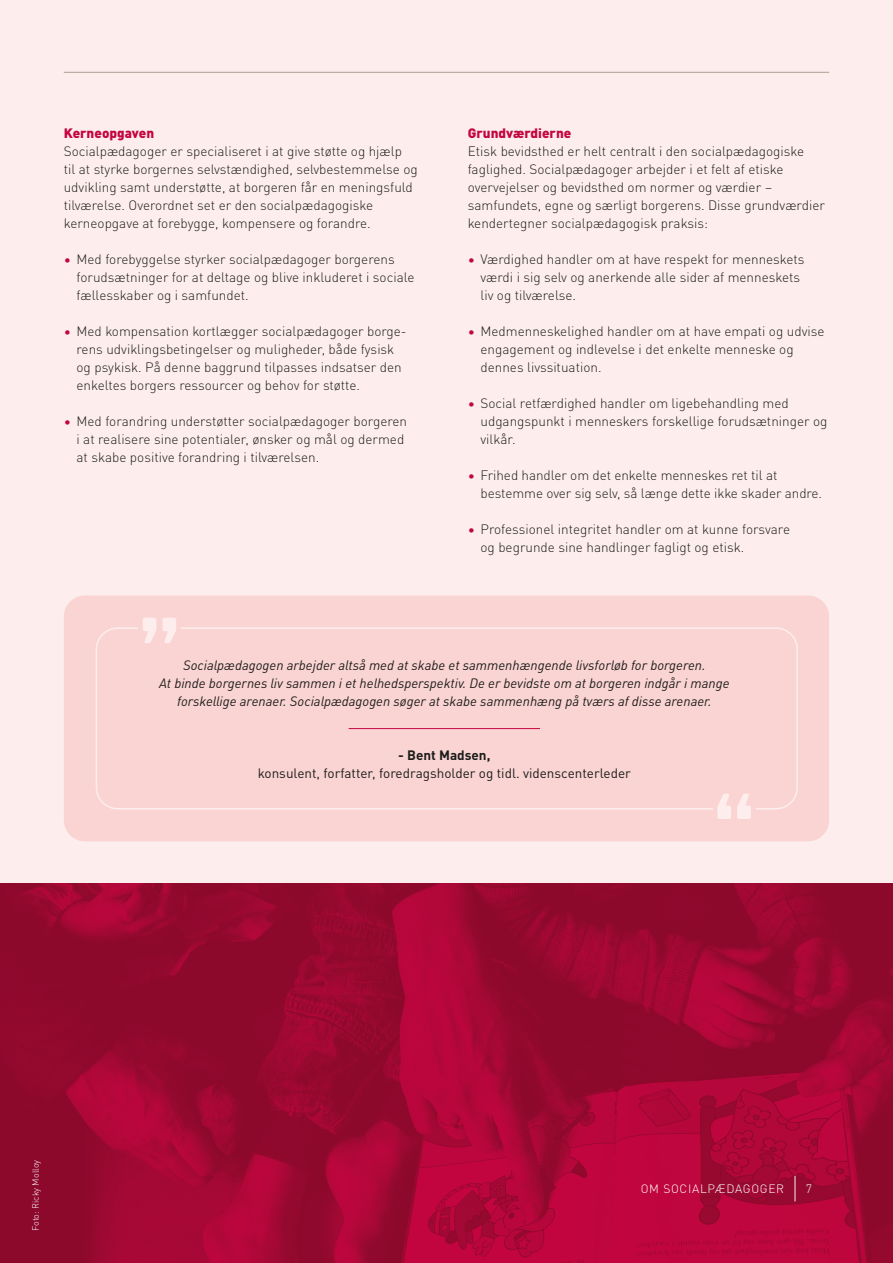
<style>
.page{position:relative;width:893px;height:1263px;background:#fff}
.page>*{position:absolute;margin:0;border:0;box-sizing:border-box;transform-origin:0 0}
.t1{font:300 13.5px/18px "DINOT";color:#1d1d1b}
.t2{font:italic 13.5px/18px "DINOT";color:#1d1d1b;text-align:center}
.t3{font:13.5px "DINOT";color:#1d1d1b}
.t4{font:900 13.5px "DINOT";color:#c40540}
.t5{font:700 13.5px "DINOT";color:#1d1d1b}
.t6{font:300 12px "DINOT";letter-spacing:.06em;color:#fff}
.t7{font:300 9px "DINOT";color:#fff}
.s1{color:#c40540}
</style>
<div class="page">
<div style="left:0;top:0;width:893px;height:890px;background:#fdeeed"></div>
<img style="left:0;top:884px;width:893px;height:379px">
<div style="left:64px;top:595px;width:765px;height:246px;background:#fad4d2;border-radius:21px"></div>
<hr style="left:349px;top:728px;width:191px;height:1px;background:#c40540">
<div style="left:96px;top:627px;width:702px;height:182px;border:2px solid #fdeeed;border-radius:21px"></div>
<div style="left:713px;top:793px;width:42px;height:26px;background:#fad4d2"></div>
<svg style="left:717px;top:794px;width:34px;height:25px"></svg>
<div style="left:138px;top:618px;width:43px;height:25px;background:#fad4d2"></div>
<svg style="left:143px;top:618px;width:33px;height:25px"></svg>
<hr style="left:64px;top:72px;width:765px;height:1px;background:#aba197">
<svg style="left:795px;top:1176px;width:1px;height:25px"></svg>
<p class="t4" style="left:64px;top:122px;width:92px">Kerneopgaven</p>
<p class="t1" style="left:64px;top:141px;width:356px">Socialpædagoger er specialiseret i at give støtte og hjælp<br>til at styrke borgernes selvstændighed, selvbestemmelse og udvikling samt understøtte, at borgeren får en meningsfuld tilværelse. Overordnet set er den socialpædagogiske kerneopgave at forebygge, kompensere og forandre.</p>
<p class="t1" style="left:77px;top:249px;width:340px;text-indent:-13px"><span class="s1">•</span> Med forebyggelse styrker socialpædagoger borgerens forudsætninger for at deltage og blive inkluderet i sociale fællesskaber og i samfundet.</p>
<p class="t1" style="left:77px;top:321px;width:332px;text-indent:-13px"><span class="s1">•</span> Med kompensation kortlægger socialpædagoger borge&shy;rens udviklingsbetingelser og muligheder, både fysisk og psykisk. På denne baggrund tilpasses indsatser den enkeltes borgers ressourcer og behov for støtte.</p>
<p class="t1" style="left:77px;top:411px;width:332px;text-indent:-13px"><span class="s1">•</span> Med forandring understøtter socialpædagoger borgeren i at realisere sine potentialer, ønsker og mål og dermed at skabe positive forandring i tilværelsen.</p>
<p class="t4" style="left:468px;top:122px;width:105px">Grundværdierne</p>
<p class="t1" style="left:468px;top:141px;width:359px">Etisk bevidsthed er helt centralt i den socialpædagogiske faglighed. Socialpædagoger arbejder i et felt af etiske overvejelser og bevidsthed om normer og værdier – samfundets, egne og særligt borgerens. Disse grundværdier kendertegner socialpædagogisk praksis:</p>
<p class="t1" style="left:480px;top:249px;width:326px;text-indent:-13px"><span class="s1">•</span> Værdighed handler om at have respekt for menneskets værdi i sig selv og anerkende alle sider af menneskets liv og tilværelse.</p>
<p class="t1" style="left:480px;top:321px;width:345px;text-indent:-13px"><span class="s1">•</span> Medmenneskelighed handler om at have empati og udvise engagement og indlevelse i det enkelte menneske og dennes livssituation.</p>
<p class="t1" style="left:480px;top:393px;width:348px;text-indent:-13px"><span class="s1">•</span> Social retfærdighed handler om ligebehandling med udgangspunkt i menneskers forskellige forudsætninger og vilkår.</p>
<p class="t1" style="left:480px;top:465px;width:343px;text-indent:-13px"><span class="s1">•</span> Frihed handler om det enkelte menneskes ret til at bestemme over sig selv, så længe dette ikke skader andre.</p>
<p class="t1" style="left:480px;top:519px;width:311px;text-indent:-13px"><span class="s1">•</span> Professionel integritet handler om at kunne forsvare og begrunde sine handlinger fagligt og etisk.</p>
<p class="t2" style="left:159px;top:655px;width:572px">Socialpædagogen arbejder altså med at skabe et sammenhængende livsforløb for borgeren.<br>At binde borgernes liv sammen i et helhedsperspektiv. De er bevidste om at borgeren indgår i mange forskellige arenaer. Socialpædagogen søger at skabe sammenhæng på tværs af disse arenaer.</p>
<p class="t5" style="left:398px;top:746px;width:94px">- Bent Madsen,</p>
<p class="t3" style="left:258px;top:764px;width:374px">konsulent, forfatter, foredragsholder og tidl. videnscenterleder</p>
<p class="t7" style="left:29px;top:1231px;width:73px;rotate:-90deg">Foto: Ricky Molloy</p>
<p class="t6" style="left:641px;top:1179px;width:145px">OM SOCIALPÆDAGOGER</p>
<p class="t6" style="left:806px;top:1179px;width:8px">7</p>
</div>
